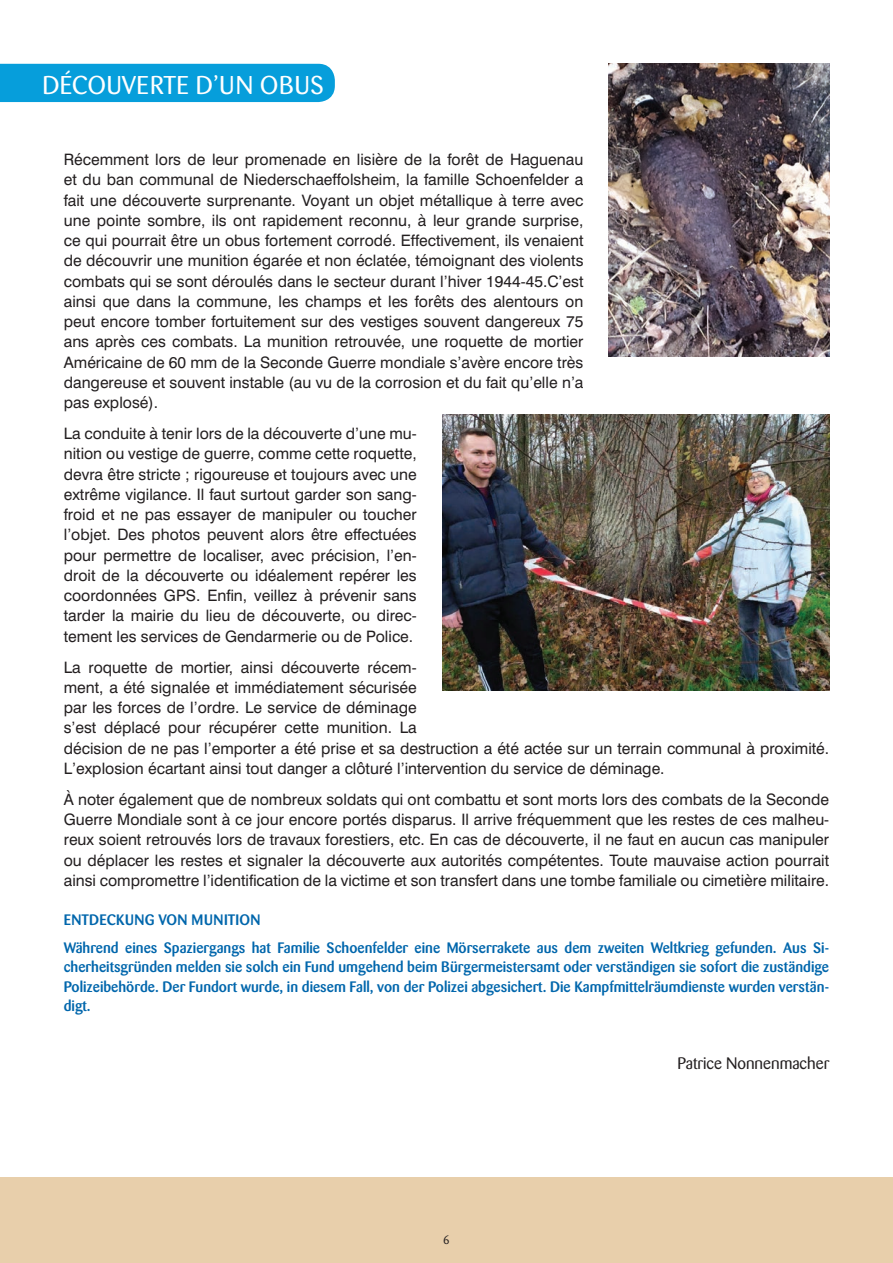
<style>
.page{position:relative;width:893px;height:1263px;background:#fff}
.page>*{position:absolute;margin:0;border:0;box-sizing:border-box;transform-origin:0 0}
.t1{font:25.5px "Barmeno";letter-spacing:.01em;color:#fff}
.t2{font:16.5px "Barmeno";color:#231f20}
.t3{font:15.75px/20.2px "Swiss 721 BT";color:#231f20;text-align:justify}
.t4{font:500 15px/19.5px "Barmeno";color:#0166ac}
.t5{font:12px "Barmeno";color:#231f20}
</style>
<div class="page">
<div style="left:0;top:1178px;width:893px;height:85px;background:#e8cfab"></div>
<div style="left:0;top:64px;width:335px;height:38px;background:#069edb"></div>
<img style="left:609px;top:64px;width:220px;height:293px">
<img style="left:442px;top:414px;width:387px;height:277px">
<h1 class="t1" style="left:43px;top:70px;width:283px">DÉCOUVERTE D’UN OBUS</h1>
<p class="t3" style="left:64px;top:149px;width:521px">Récemment lors de leur promenade en lisière de la forêt de Haguenau et du ban communal de Niederschaeffolsheim, la famille Schoenfelder a fait une découverte surprenante. Voyant un objet métallique à terre avec une pointe sombre, ils ont rapidement reconnu, à leur grande surprise, ce qui pourrait être un obus fortement corrodé. Effectivement, ils venaient de découvrir une munition égarée et non éclatée, témoignant des violents combats qui se sont déroulés dans le secteur durant l’hiver 1944-45.C’est ainsi que dans la commune, les champs et les forêts des alentours on peut encore tomber fortuitement sur des vestiges souvent dangereux 75 ans après ces combats. La munition retrouvée, une roquette de mortier Américaine de 60 mm de la Seconde Guerre mondiale s’avère encore très dangereuse et souvent instable (au vu de la corrosion et du fait qu’elle n’a pas explosé).</p>
<p class="t3" style="left:64px;top:423px;width:354px">La conduite à tenir lors de la découverte d’une mu&shy;nition ou vestige de guerre, comme cette roquette, devra être stricte ; rigoureuse et toujours avec une extrême vigilance. Il faut surtout garder son sang&shy;froid et ne pas essayer de manipuler ou toucher l’objet. Des photos peuvent alors être effectuées pour permettre de localiser, avec précision, l’en&shy;droit de la découverte ou idéalement repérer les coordonnées GPS. Enfin, veillez à prévenir sans tarder la mairie du lieu de découverte, ou direc&shy;tement les services de Gendarmerie ou de Police.</p>
<p class="t3" style="left:64px;top:657px;width:767px;text-align:left">La roquette de mortier, ainsi découverte récem-<br>ment, a été signalée et immédiatement sécurisée<br>par les forces de l’ordre. Le service de déminage<br>s’est déplacé pour récupérer cette munition. La<br>décision de ne pas l’emporter a été prise et sa destruction a été actée sur un terrain communal à proximité.<br>L’explosion écartant ainsi tout danger a clôturé l’intervention du service de déminage.</p>
<p class="t3" style="left:64px;top:789px;width:767px">À noter également que de nombreux soldats qui ont combattu et sont morts lors des combats de la Seconde Guerre Mondiale sont à ce jour encore portés disparus. Il arrive fréquemment que les restes de ces malheu&shy;reux soient retrouvés lors de travaux forestiers, etc. En cas de découverte, il ne faut en aucun cas manipuler ou déplacer les restes et signaler la découverte aux autorités compétentes. Toute mauvaise action pourrait ainsi compromettre l’identification de la victime et son transfert dans une tombe familiale ou cimetière militaire.</p>
<p class="t4" style="left:64px;top:905px;width:767px;line-height:28px">ENTDECKUNG VON MUNITION<br>Während eines Spaziergangs hat Familie Schoenfelder eine Mörserrakete aus dem zweiten Weltkrieg gefunden. Aus Si-</p>
<p class="t4" style="left:64px;top:957px;width:767px;text-align:justify">cherheitsgründen melden sie solch ein Fund umgehend beim Bürgermeistersamt oder verständigen sie sofort die zuständige Polizeibehörde. Der Fundort wurde, in diesem Fall, von der Polizei abgesichert. Die Kampfmittelräumdienste wurden verstän&shy;digt.</p>
<p class="t5" style="left:443px;top:1233px;width:8px">6</p>
<p class="t2" style="left:678px;top:1053px;width:153px">Patrice Nonnenmacher</p>
</div>
